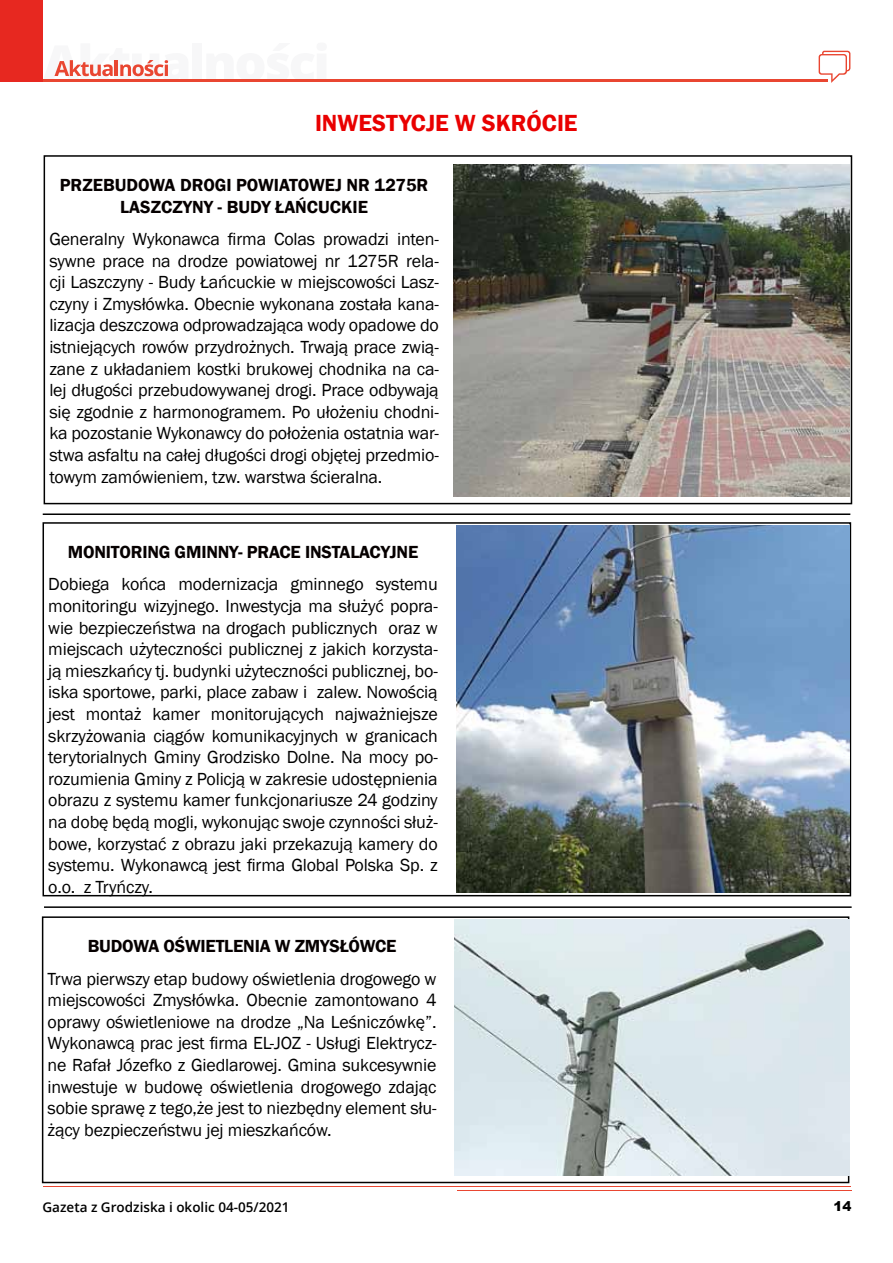
<style>
.page{position:relative;width:893px;height:1263px;background:#fff}
.page>*{position:absolute;margin:0;border:0;box-sizing:border-box;transform-origin:0 0}
.t1{font:600 24px "Franklin Gothic";color:#e90000}
.t2{font:18px/21.6px "Franklin Gothic";letter-spacing:-.01em;color:#000;text-align:justify}
.t3{font:600 18px "Franklin Gothic";color:#060000}
.t4{font:600 13.5px "Open Sans";color:#000}
.t5{font:900 13.5px "Arial";color:#000}
</style>
<div class="page">
<hr style="left:43px;top:1186px;width:808px;height:1px;background:#e94631">
<hr style="left:457px;top:1190px;width:394px;height:1px;background:#e94631">
<div style="left:192px;top:43px;width:10px;height:38px;background:#f7f7f8"></div>
<svg style="left:54px;top:60px;width:115px;height:17px"></svg>
<hr style="left:43px;top:79px;width:785px;height:3px;background:#e94631">
<svg style="left:819px;top:51px;width:31px;height:32px"></svg>
<div style="left:0;top:0;width:43px;height:82px;background:#e72820"></div>
<div style="left:44px;top:155px;width:808px;height:349px;border:2px solid #000"></div>
<div style="left:43px;top:522px;width:808px;height:374px;border:2px solid #000"></div>
<img style="left:453px;top:165px;width:396px;height:331px">
<img style="left:457px;top:526px;width:392px;height:366px">
<hr style="left:43px;top:513px;width:807px;height:2px;background:#000">
<hr style="left:44px;top:906px;width:808px;height:2px;background:#000">
<div style="left:42px;top:916px;width:807px;height:267px;border:2px solid #000"></div>
<img style="left:454px;top:919px;width:396px;height:256px">
<h1 class="t1" style="left:315px;top:108px;width:264px">INWESTYCJE W SKRÓCIE</h1>
<p class="t3" style="left:60px;top:174px;width:23px">PRZEB</p>
<p class="t3" style="left:115px;top:174px;width:25px">UDOWA</p>
<p class="t3" style="left:180px;top:174px;width:11px">DROGI</p>
<p class="t3" style="left:236px;top:174px;width:12px">POWIATOWEJ</p>
<p class="t3" style="left:347px;top:174px;width:83px">NR 1275R</p>
<p class="t3" style="left:120px;top:195px;width:12px">LASZCZYNY</p>
<p class="t3" style="left:218px;top:195px;width:123px">- BUDY ŁAŃCUCKIE</p>
<p class="t2" style="left:49px;top:228px;width:391px">Generalny Wykonawca firma Colas prowadzi inten&shy;sywne prace na drodze powiatowej nr 1275R rela&shy;cji Laszczyny - Budy Łańcuckie w miejscowości Lasz&shy;czyny i Zmysłówka. Obecnie wykonana została kana&shy;lizacja deszczowa odprowadzająca wody opadowe do istniejących rowów przydrożnych. Trwają prace zwią&shy;zane z układaniem kostki brukowej chodnika na ca&shy;lej długości przebudowywanej drogi. Prace odbywają się zgodnie z harmonogramem. Po ułożeniu chodni&shy;ka pozostanie Wykonawcy do położenia ostatnia war&shy;stwa asfaltu na całej długości drogi objętej przedmio&shy;towym zamówieniem, tzw. warstwa ścieralna.</p>
<p class="t3" style="left:68px;top:541px;width:26px">MONITORING</p>
<p class="t3" style="left:175px;top:541px;width:12px">GMINNY</p>
<p class="t3" style="left:238px;top:541px;width:21px">- PRACE</p>
<p class="t3" style="left:305px;top:541px;width:11px">INSTALACYJNE</p>
<p class="t2" style="left:48px;top:574px;width:391px">Dobiega końca modernizacja gminnego systemu monitoringu wizyjnego. Inwestycja ma służyć popra&shy;wie bezpieczeństwa na drogach publicznych oraz w miejscach użyteczności publicznej z jakich korzysta&shy;ją mieszkańcy tj. budynki użyteczności publicznej, bo&shy;iska sportowe, parki, place zabaw i zalew. Nowością jest montaż kamer monitorujących najważniejsze skrzyżowania ciągów komunikacyjnych w granicach terytorialnych Gminy Grodzisko Dolne. Na mocy po&shy;rozumienia Gminy z Policją w zakresie udostępnienia obrazu z systemu kamer funkcjonariusze 24 godziny na dobę będą mogli, wykonując swoje czynności służ&shy;bowe, korzystać z obrazu jaki przekazują kamery do systemu. Wykonawcą jest firma Global Polska Sp. z o.o. z Tryńczy.</p>
<p class="t3" style="left:88px;top:935px;width:36px">BUDOWA</p>
<p class="t3" style="left:163px;top:935px;width:11px">OŚWIETLENIA</p>
<p class="t3" style="left:275px;top:935px;width:43px">W ZMYS</p>
<p class="t3" style="left:340px;top:935px;width:22px">ŁÓWCE</p>
<p class="t2" style="left:48px;top:968px;width:390px">Trwa pierwszy etap budowy oświetlenia drogowego w miejscowości Zmysłówka. Obecnie zamontowano 4 oprawy oświetleniowe na drodze „Na Leśniczówkę”.<br>Wykonawcą prac jest firma EL-JOZ - Usługi Elektrycz&shy;ne Rafał Józefko z Giedlarowej. Gmina sukcesywnie inwestuje w budowę oświetlenia drogowego zdając sobie sprawę z tego,że jest to niezbędny element słu&shy;żący bezpieczeństwu jej mieszkańców.</p>
<p class="t4" style="left:43px;top:1198px;width:249px">Gazeta z Grodziska i okolic 04-05/2021</p>
<p class="t5" style="left:833px;top:1196px;width:20px">14</p>
</div>
